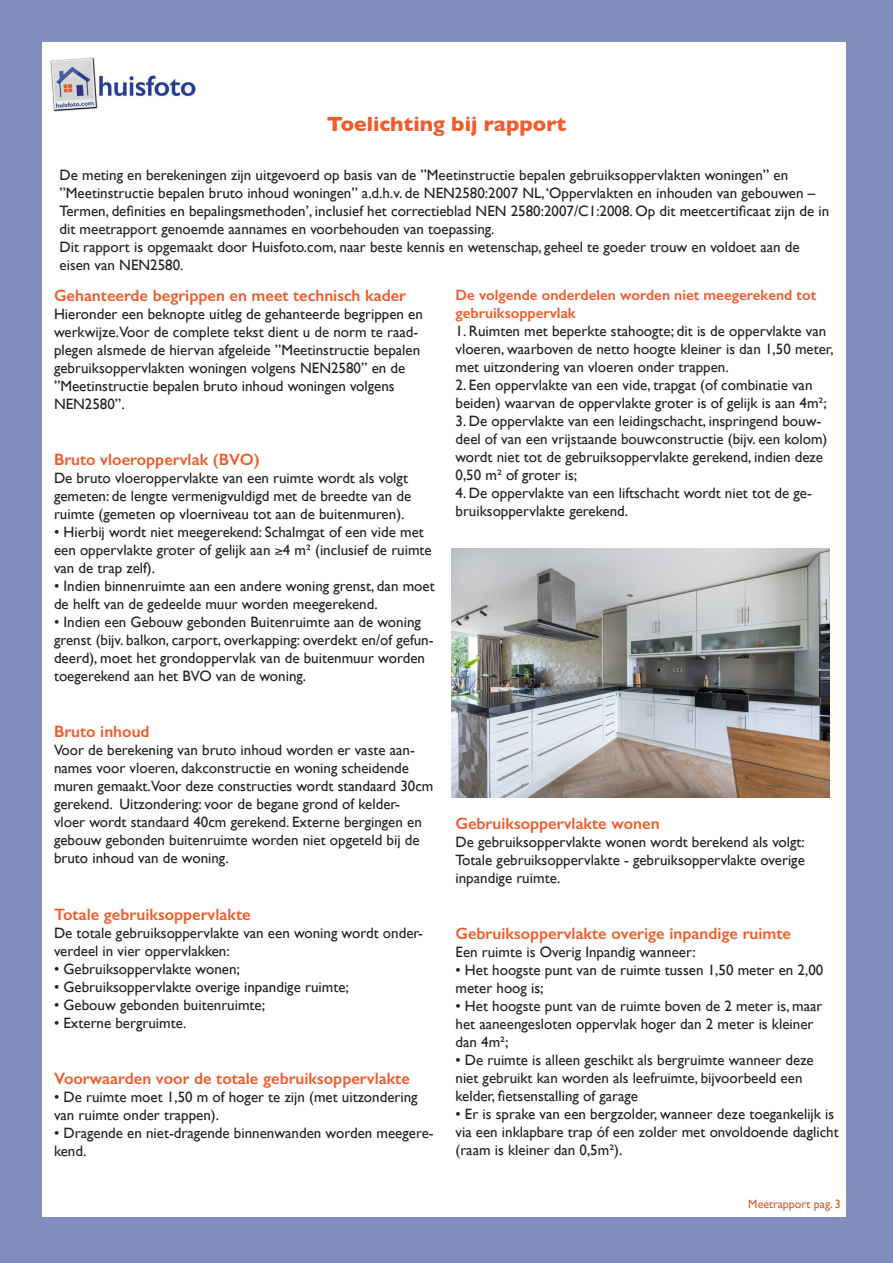
<style>
.page{position:relative;width:893px;height:1263px;background:#808dbd}
.page>*{position:absolute;margin:0;border:0;box-sizing:border-box;transform-origin:0 0}
.t1{font:700 21px "Gill Sans";color:#f15b2a}
.t2{font:600 16.5px "Gill Sans";color:#f15b2a}
.t3{font:600 16.5px "Gill Sans";color:#f15d2a}
.t4{font:15px/18px "Gill Sans";color:#231f20}
.t5{font:600 15px/18px "Gill Sans";color:#f15b2a}
.t6{font:12px "Gill Sans";color:#d75a2f}
</style>
<div class="page">
<div style="left:43px;top:42px;width:803px;height:1174px;background:#fff"></div>
<img style="left:452px;top:549px;width:377px;height:248px">
<p class="t1" style="left:327px;top:107px;width:241px">Toelichting bij rapport</p>
<p class="t4" style="left:60px;top:166px;width:771px">De meting en berekeningen zijn uitgevoerd op basis van de ”Meetinstructie bepalen gebruiksoppervlakten woningen” en ”Meetinstructie bepalen bruto inhoud woningen” a.d.h.v. de NEN2580:2007 NL, ‘Oppervlakten en inhouden van gebouwen – Termen, definities en bepalingsmethoden’, inclusief het correctieblad NEN 2580:2007/C1:2008. Op dit meetcertificaat zijn de in dit meetrapport genoemde aannames en voorbehouden van toepassing.</p>
<p class="t4" style="left:60px;top:238px;width:742px">Dit rapport is opgemaakt door Huisfoto.com, naar beste kennis en wetenschap, geheel te goeder trouw en voldoet aan de eisen van NEN2580.</p>
<p class="t2" style="left:54px;top:286px;width:354px">Gehanteerde begrippen en meet technisch kader</p>
<p class="t4" style="left:54px;top:305px;width:370px">Hieronder een beknopte uitleg de gehanteerde begrippen en werkwijze.Voor de complete tekst dient u de norm te raad&shy;plegen alsmede de hiervan afgeleide ”Meetinstructie bepalen gebruiksoppervlakten woningen volgens NEN2580’’ en de ”Meetinstructie bepalen bruto inhoud woningen volgens NEN2580”.</p>
<p class="t2" style="left:54px;top:449px;width:207px">Bruto vloeroppervlak (BVO)</p>
<p class="t4" style="left:54px;top:469px;width:359px">De bruto vloeroppervlakte van een ruimte wordt als volgt gemeten: de lengte vermenigvuldigd met de breedte van de ruimte (gemeten op vloerniveau tot aan de buitenmuren).</p>
<p class="t4" style="left:54px;top:523px;width:379px">• Hierbij wordt niet meegerekend: Schalmgat of een vide met een oppervlakte groter of gelijk aan ≥4 m² (inclusief de ruimte van de trap zelf).</p>
<p class="t4" style="left:54px;top:577px;width:382px">• Indien binnenruimte aan een andere woning grenst, dan moet de helft van de gedeelde muur worden meegerekend.</p>
<p class="t4" style="left:54px;top:613px;width:381px">• Indien een Gebouw gebonden Buitenruimte aan de woning grenst (bijv. balkon, carport, overkapping: overdekt en/of gefun&shy;deerd), moet het grondoppervlak van de buitenmuur worden toegerekend aan het BVO van de woning.</p>
<p class="t2" style="left:54px;top:721px;width:97px">Bruto inhoud</p>
<p class="t4" style="left:54px;top:741px;width:381px">Voor de berekening van bruto inhoud worden er vaste aan&shy;names voor vloeren, dakconstructie en woning scheidende muren gemaakt.Voor deze constructies wordt standaard 30cm gerekend. Uitzondering: voor de begane grond of kelder&shy;vloer wordt standaard 40cm gerekend. Externe bergingen en gebouw gebonden buitenruimte worden niet opgeteld bij de bruto inhoud van de woning.</p>
<p class="t2" style="left:54px;top:905px;width:198px">Totale gebruiksoppervlakte</p>
<p class="t4" style="left:54px;top:924px;width:371px">De totale gebruiksoppervlakte van een woning wordt onder&shy;verdeel in vier oppervlakken:</p>
<p class="t4" style="left:54px;top:960px;width:187px">• Gebruiksoppervlakte wonen;</p>
<p class="t4" style="left:54px;top:978px;width:296px">• Gebruiksoppervlakte overige inpandige ruimte;</p>
<p class="t4" style="left:54px;top:996px;width:213px">• Gebouw gebonden buitenruimte;</p>
<p class="t4" style="left:54px;top:1014px;width:134px">• Externe bergruimte.</p>
<p class="t2" style="left:54px;top:1069px;width:357px">Voorwaarden voor de totale gebruiksoppervlakte</p>
<p class="t4" style="left:54px;top:1088px;width:365px">• De ruimte moet 1,50 m of hoger te zijn (met uitzondering van ruimte onder trappen).</p>
<p class="t4" style="left:54px;top:1124px;width:381px">• Dragende en niet-dragende binnenwanden worden meegere&shy;kend.</p>
<p class="t5" style="left:455px;top:286px;width:362px">De volgende onderdelen worden niet meegerekend tot gebruiksoppervlak</p>
<p class="t4" style="left:455px;top:322px;width:380px">1. Ruimten met beperkte stahoogte; dit is de oppervlakte van vloeren, waarboven de netto hoogte kleiner is dan 1,50 meter, met uitzondering van vloeren onder trappen.</p>
<p class="t4" style="left:455px;top:376px;width:373px">2. Een oppervlakte van een vide, trapgat (of combinatie van beiden) waarvan de oppervlakte groter is of gelijk is aan 4m²;</p>
<p class="t4" style="left:455px;top:412px;width:373px">3. De oppervlakte van een leidingschacht, inspringend bouw&shy;deel of van een vrijstaande bouwconstructie (bijv. een kolom) wordt niet tot de gebruiksoppervlakte gerekend, indien deze 0,50 m² of groter is;</p>
<p class="t4" style="left:455px;top:484px;width:358px">4. De oppervlakte van een liftschacht wordt niet tot de ge&shy;bruiksoppervlakte gerekend.</p>
<p class="t2" style="left:455px;top:814px;width:206px">Gebruiksoppervlakte wonen</p>
<p class="t4" style="left:455px;top:833px;width:351px">De gebruiksoppervlakte wonen wordt berekend als volgt:</p>
<p class="t4" style="left:455px;top:851px;width:351px">Totale gebruiksoppervlakte - gebruiksoppervlakte overige inpandige ruimte.</p>
<p class="t3" style="left:455px;top:923px;width:337px">Gebruiksoppervlakte overige inpandige ruimte</p>
<p class="t4" style="left:455px;top:943px;width:242px">Een ruimte is Overig Inpandig wanneer:</p>
<p class="t4" style="left:455px;top:961px;width:369px">• Het hoogste punt van de ruimte tussen 1,50 meter en 2,00 meter hoog is;</p>
<p class="t4" style="left:455px;top:997px;width:369px">• Het hoogste punt van de ruimte boven de 2 meter is, maar het aaneengesloten oppervlak hoger dan 2 meter is kleiner dan 4m²;</p>
<p class="t4" style="left:455px;top:1051px;width:360px">• De ruimte is alleen geschikt als bergruimte wanneer deze niet gebruikt kan worden als leefruimte, bijvoorbeeld een kelder, fietsenstalling of garage</p>
<p class="t4" style="left:455px;top:1105px;width:385px">• Er is sprake van een bergzolder, wanneer deze toegankelijk is via een inklapbare trap óf een zolder met onvoldoende daglicht (raam is kleiner dan 0,5m²).</p>
<p class="t6" style="left:748px;top:1197px;width:94px">Meetrapport pag. 3</p>
</div>
